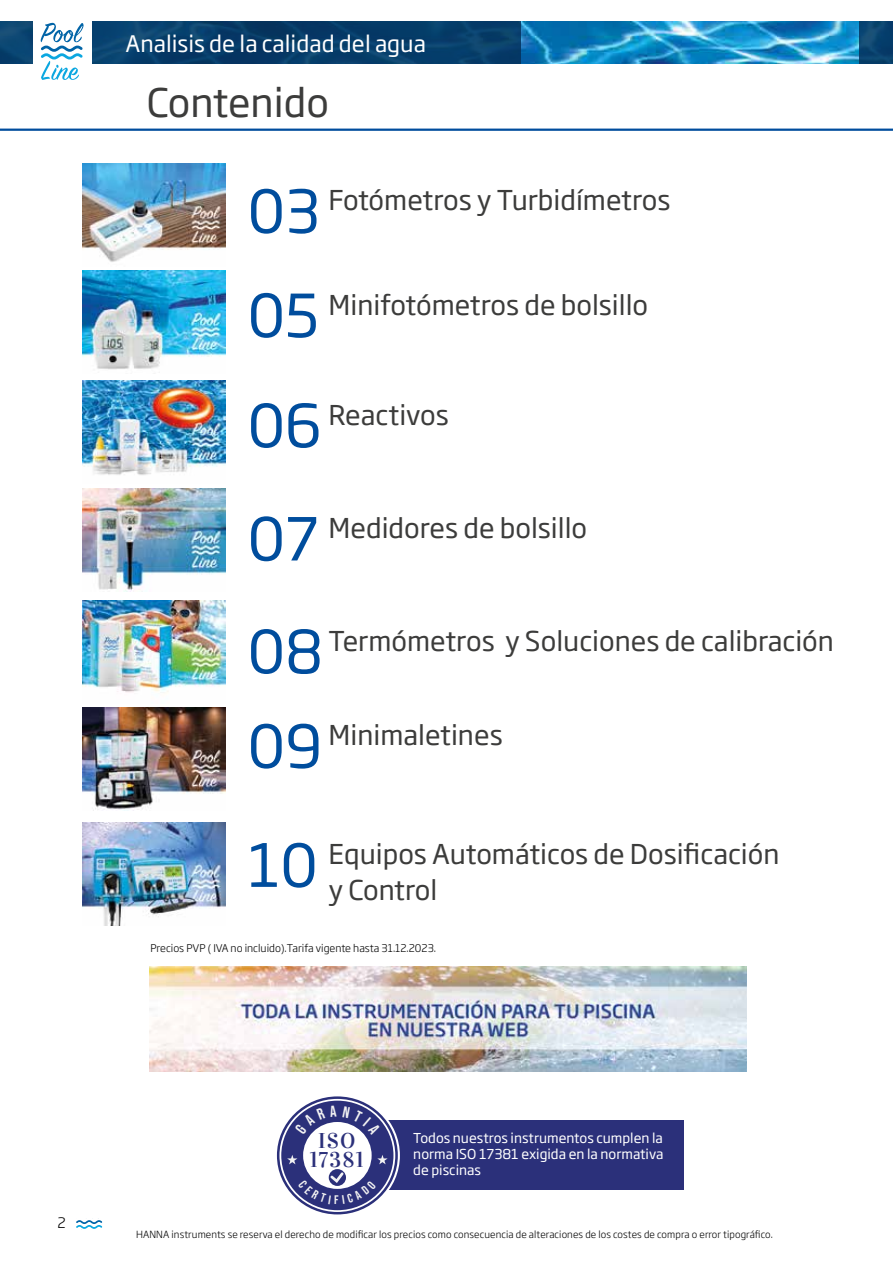
<style>
.page{position:relative;width:893px;height:1263px;background:#fff}
.page>*{position:absolute;margin:0;border:0;box-sizing:border-box;transform-origin:0 0}
.t1{font:58.5px "Soho Gothic Pro";color:#004d9d}
.t2{font:39px "Soho Gothic Pro";color:#3c3c3b}
.t3{font:27px/36px "Soho Gothic Pro";color:#3c3c3b}
.t4{font:22.5px "Soho Gothic Pro";color:#fff}
.t5{font:21.3px/18.5px "Vidaloka";letter-spacing:.06em;color:#2b307a;text-align:center}
.t6{font:300 14.25px "Soho Gothic Pro";color:#000}
.t7{font:13.5px/16.2px "Soho Gothic Pro";color:#fff;text-align:justify}
.t8{font:300 10.5px "Soho Gothic Pro";color:#000}
.t9{font:300 9.75px "Soho Gothic Pro";letter-spacing:.01em;color:#000}
</style>
<div class="page">
<img style="left:521px;top:21px;width:338px;height:43px">
<div style="left:0;top:21px;width:521px;height:43px;background:#08436d"></div>
<div style="left:859px;top:21px;width:34px;height:43px;background:#08436d"></div>
<svg style="left:76px;top:1220px;width:26px;height:9px"></svg>
<div style="left:33px;top:12px;width:59px;height:86px;background:#fff"></div>
<svg style="left:41px;top:23px;width:43px;height:57px"></svg>
<div style="left:340px;top:1120px;width:344px;height:70px;background:#2b307a"></div>
<hr style="left:0;top:129px;width:893px;height:2px;background:#004d9d">
<img style="left:150px;top:967px;width:596px;height:104px">
<img style="left:83px;top:163px;width:142px;height:99px">
<img style="left:83px;top:270px;width:142px;height:100px">
<img style="left:83px;top:380px;width:142px;height:95px">
<img style="left:83px;top:489px;width:142px;height:103px">
<img style="left:83px;top:601px;width:142px;height:92px">
<img style="left:83px;top:707px;width:142px;height:103px">
<img style="left:83px;top:822px;width:142px;height:103px">
<svg style="left:276px;top:1096px;width:124px;height:119px"></svg>
<p class="t4" style="left:125px;top:26px;width:302px">Analisis de la calidad del agua</p>
<h2 class="t2" style="left:147px;top:72px;width:184px">Contenido</h2>
<h1 class="t1" style="left:248px;top:166px;width:74px">03</h1>
<p class="t3" style="left:328px;top:181px;width:343px">Fotómetros y Turbidímetros</p>
<h1 class="t1" style="left:248px;top:270px;width:73px">05</h1>
<p class="t3" style="left:328px;top:285px;width:321px">Minifotómetros de bolsillo</p>
<h1 class="t1" style="left:248px;top:380px;width:76px">06</h1>
<p class="t3" style="left:328px;top:395px;width:122px">Reactivos</p>
<h1 class="t1" style="left:248px;top:494px;width:73px">07</h1>
<p class="t3" style="left:328px;top:508px;width:260px">Medidores de bolsillo</p>
<h1 class="t1" style="left:248px;top:606px;width:77px">08</h1>
<p class="t3" style="left:328px;top:621px;width:507px">Termómetros y Soluciones de calibración</p>
<h1 class="t1" style="left:248px;top:701px;width:76px">09</h1>
<p class="t3" style="left:328px;top:716px;width:176px">Minimaletines</p>
<p class="t3" style="left:248px;top:835px;width:533px;text-indent:81px">Equipos Automáticos de Dosificación<br><sup>10</sup> y Control</p>
<p class="t8" style="left:150px;top:940px;width:287px">Precios PVP ( IVA no incluido).Tarifa vigente hasta 31.12.2023.</p>
<p class="t6" style="left:57px;top:1212px;width:10px">2</p>
<p class="t5" style="left:310px;top:1132px;width:55px">ISO<br>17381</p>
<p class="t7" style="left:413px;top:1129px;width:252px">Todos nuestros instrumentos cumplen la norma ISO 17381 exigida en la normativa de piscinas</p>
<p class="t9" style="left:136px;top:1227px;width:638px">HANNA instruments se reserva el derecho de modificar los precios como consecuencia de alteraciones de los costes de compra o error tipográfico.</p>
</div>
